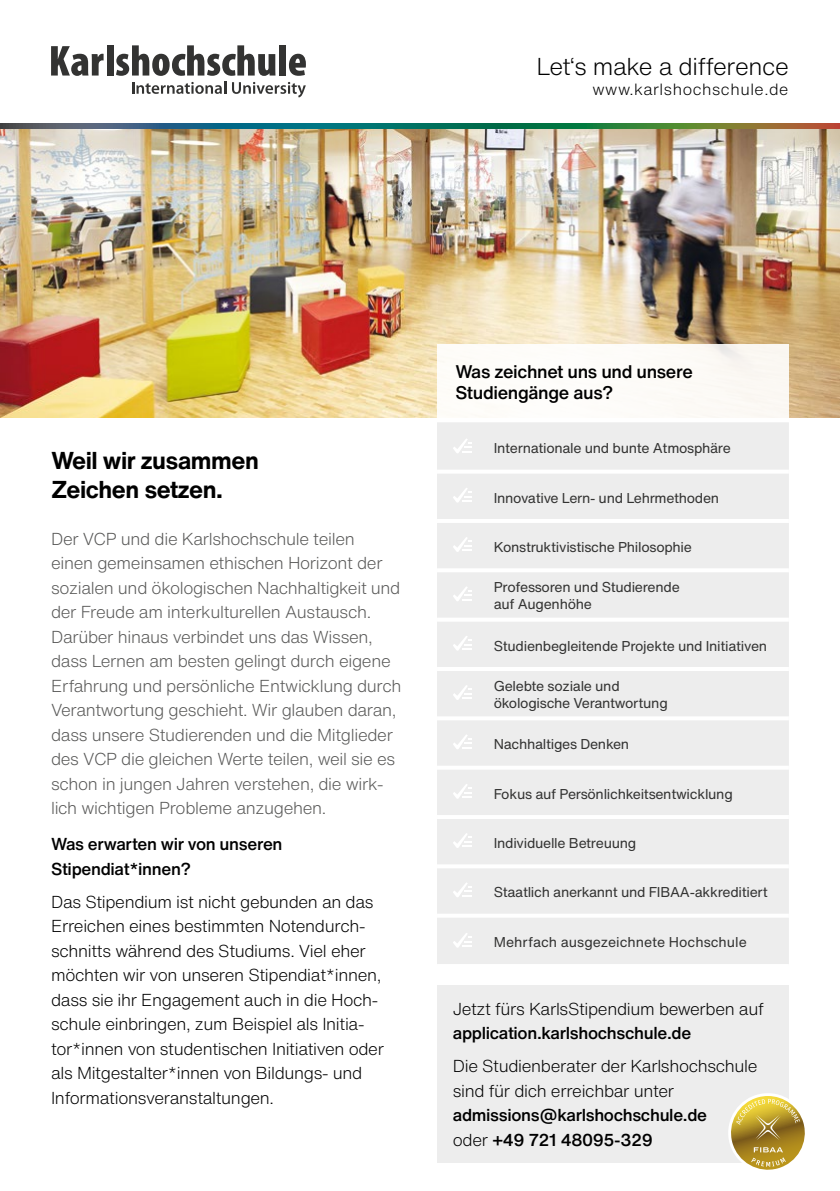
<style>
.page{position:relative;width:840px;height:1191px;background:#fff}
.page>*{position:absolute;margin:0;border:0;box-sizing:border-box;transform-origin:0 0}
.t1{font:700 24px/28.8px "Helvetica Now Text";letter-spacing:-.02em;color:#000}
.t2{font:300 24px "Helvetica Now Text";letter-spacing:-.015em;color:#000}
.t3{font:500 18px/21px "Helvetica Now Text";letter-spacing:-.02em;color:#000}
.t4{font:300 17px/24.4px "Helvetica Now Text";letter-spacing:-.02em;color:#575756}
.t5{font:300 17px/24.4px "Helvetica Now Text";letter-spacing:-.02em;color:#000}
.t6{font:500 17px/24.4px "Helvetica Now Text";letter-spacing:-.02em;color:#000}
.t7{font:300 16px "Helvetica Now Text";letter-spacing:.035em;color:#000}
.t8{font:14px/16.8px "Helvetica Now Text";letter-spacing:-.02em;color:#333332}
.t9{font:14px "Helvetica Now Text";color:#333332}
.s1{font-weight:300}
</style>
<div class="page">
<img style="left:0;top:129px;width:839px;height:288px">
<svg style="left:132px;top:82px;width:94px;height:12px"></svg>
<svg style="left:232px;top:82px;width:74px;height:15px"></svg>
<svg style="left:51px;top:46px;width:52px;height:30px"></svg>
<div style="left:107px;top:45px;width:6px;height:31px;background:#333332"></div>
<svg style="left:116px;top:45px;width:159px;height:31px"></svg>
<div style="left:279px;top:45px;width:7px;height:31px;background:#333332"></div>
<svg style="left:289px;top:54px;width:17px;height:22px"></svg>
<svg style="left:0;top:123px;width:839px;height:6px;background:#316e5b"></svg>
<hr style="left:839px;top:129px;width:1px;height:1062px;background:#ededed">
<div style="left:437px;top:344px;width:351px;height:73px;background:#fdfcf8"></div>
<div style="left:437px;top:422px;width:351px;height:542px;background:#ededed"></div>
<hr style="left:437px;top:469px;width:351px;height:4px;background:#fff">
<hr style="left:437px;top:519px;width:351px;height:4px;background:#fff">
<hr style="left:437px;top:568px;width:351px;height:4px;background:#fff">
<hr style="left:437px;top:617px;width:351px;height:4px;background:#fff">
<hr style="left:437px;top:667px;width:351px;height:4px;background:#fff">
<hr style="left:437px;top:716px;width:351px;height:4px;background:#fff">
<svg style="left:437px;top:765px;width:351px;height:4px"></svg>
<hr style="left:437px;top:815px;width:351px;height:4px;background:#fff">
<hr style="left:437px;top:864px;width:351px;height:4px;background:#fff">
<svg style="left:437px;top:913px;width:351px;height:4px"></svg>
<svg style="left:452px;top:438px;width:19px;height:16px"></svg>
<svg style="left:452px;top:487px;width:19px;height:16px"></svg>
<svg style="left:452px;top:537px;width:19px;height:15px"></svg>
<svg style="left:452px;top:586px;width:19px;height:15px"></svg>
<svg style="left:452px;top:635px;width:19px;height:16px"></svg>
<svg style="left:452px;top:685px;width:19px;height:15px"></svg>
<svg style="left:452px;top:734px;width:19px;height:15px"></svg>
<svg style="left:452px;top:783px;width:19px;height:16px"></svg>
<svg style="left:452px;top:833px;width:19px;height:15px"></svg>
<svg style="left:452px;top:882px;width:19px;height:15px"></svg>
<svg style="left:452px;top:932px;width:19px;height:16px"></svg>
<div style="left:437px;top:985px;width:351px;height:177px;background:#ededed"></div>
<svg style="left:726px;top:1096px;width:79px;height:74px"></svg>
<h1 class="t2" style="left:536px;top:49px;width:254px">Let‘s make a difference</h1>
<p class="t7" style="left:592px;top:77px;width:197px">www.karlshochschule.de</p>
<h1 class="t1" style="left:51px;top:445px;width:209px">Weil wir zusammen<br>Zeichen setzen.</h1>
<p class="t4" style="left:51px;top:526px;width:352px">Der VCP und die Karlshochschule teilen<br>einen gemeinsamen ethischen Horizont der sozialen und ökologischen Nachhaltigkeit und der Freude am interkulturellen Austausch.<br>Darüber hinaus verbindet uns das Wissen, dass Lernen am besten gelingt durch eigene Erfahrung und persönliche Entwicklung durch Verantwortung geschieht. Wir glauben daran, dass unsere Studierenden und die Mitglieder des VCP die gleichen Werte teilen, weil sie es schon in jungen Jahren verstehen, die wirk&shy;lich wichtigen Probleme anzugehen.</p>
<p class="t6" style="left:51px;top:831px;width:233px">Was erwarten wir von unseren<br>Stipendiat*innen?</p>
<p class="t5" style="left:51px;top:888px;width:334px">Das Stipendium ist nicht gebunden an das Erreichen eines bestimmten Notendurch&shy;schnitts während des Studiums. Viel eher möchten wir von unseren Stipendiat*innen, dass sie ihr Engagement auch in die Hoch&shy;schule einbringen, zum Beispiel als Initia&shy;tor*innen von studentischen Initiativen oder als Mitgestalter*innen von Bildungs- und Informationsveranstaltungen.</p>
<p class="t3" style="left:455px;top:360px;width:239px">Was zeichnet uns und unsere<br>Studiengänge aus?</p>
<p class="t8" style="left:493px;top:439px;width:238px">Internationale und bunte Atmosphäre</p>
<p class="t8" style="left:493px;top:489px;width:227px">Innovative Lern- und Lehrmethoden</p>
<p class="t8" style="left:493px;top:538px;width:200px">Konstruktivistische Philosophie</p>
<p class="t8" style="left:493px;top:578px;width:187px">Professoren und Studierende auf Augenhöhe</p>
<p class="t8" style="left:493px;top:637px;width:275px">Studienbegleitende Projekte und Initiativen</p>
<p class="t8" style="left:493px;top:677px;width:175px">Gelebte soziale und ökologische Verantwortung</p>
<p class="t8" style="left:493px;top:735px;width:137px">Nachhaltiges Denken</p>
<p class="t8" style="left:493px;top:785px;width:240px">Fokus auf Persönlichkeitsentwicklung</p>
<p class="t8" style="left:493px;top:834px;width:144px">Individuelle Betreuung</p>
<p class="t8" style="left:493px;top:883px;width:275px">Staatlich anerkannt und FIBAA-akkreditiert</p>
<p class="t9" style="left:493px;top:931px;width:254px">Mehrfach ausgezeichnete Hochschule</p>
<p class="t5" style="left:452px;top:996px;width:312px">Jetzt fürs KarlsStipendium bewerben auf</p>
<p class="t6" style="left:452px;top:1020px;width:240px">application.karlshochschule.de</p>
<p class="t5" style="left:452px;top:1053px;width:306px">Die Studienberater der Karlshochschule sind für dich erreichbar unter</p>
<p class="t6" style="left:452px;top:1102px;width:256px">admissions@karlshochschule.de <span class="s1">oder</span> +49 721 48095-329</p>
</div>
